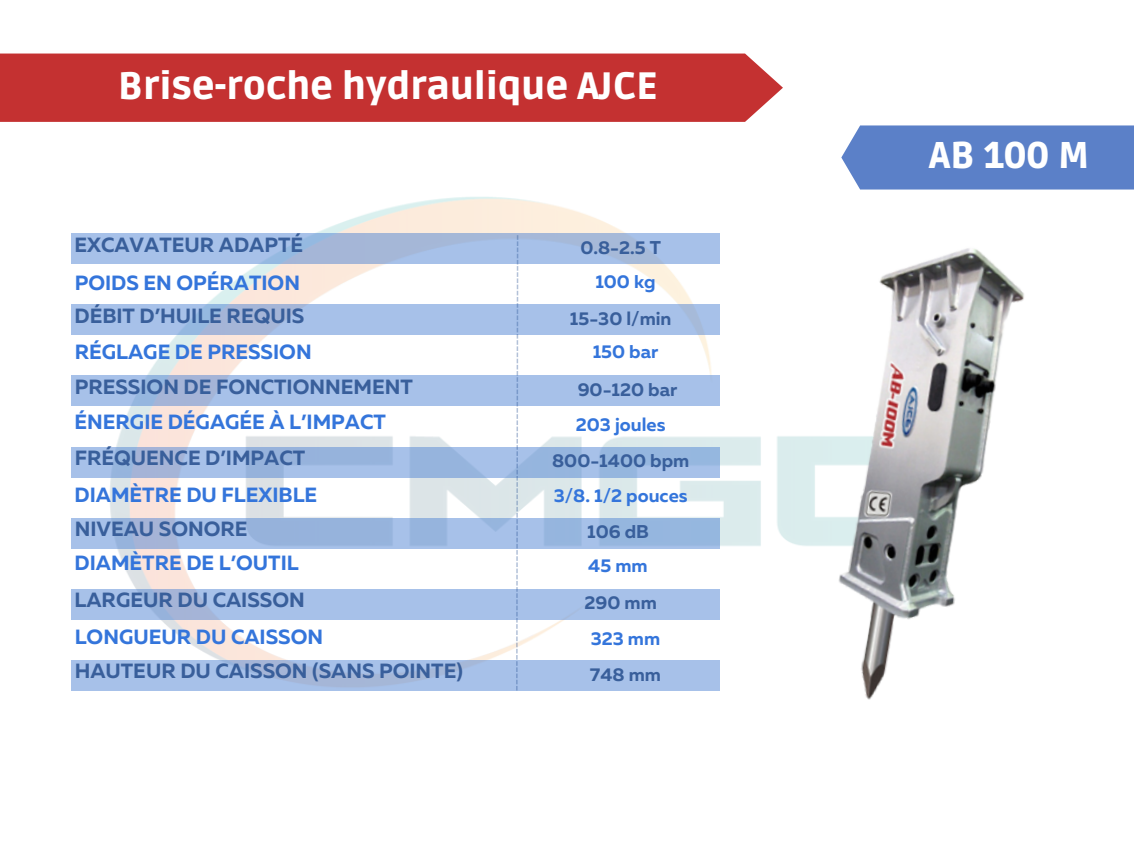
<style>
.page{position:relative;width:1134px;height:851px;background:#fff}
.page>*{position:absolute;margin:0;border:0;box-sizing:border-box;transform-origin:0 0}
.t1{font:900 38px "Ruda";color:#fff}
.t2{font:900 37px "Ruda";color:#fff}
.t3{font:700 20.6px "Muller";color:#395f9b}
.t4{font:700 20.6px "Muller";color:#3475db}
.t5{font:700 18.4px "Muller";color:#395f9b}
.t6{font:700 18.4px "Muller";color:#3475db}
</style>
<div class="page">
<div style="left:0;top:54px;width:783px;height:68px;background:#c43131"></div>
<img style="left:17px;top:106px;width:1099px;height:585px">
<div style="left:841px;top:125px;width:293px;height:64px;background:#5b80c8"></div>
<svg style="left:71px;top:659px;width:649px;height:31px;background:#a9c1e6"></svg>
<div style="left:71px;top:233px;width:649px;height:31px;background:linear-gradient(to right,#a5bfe6,#a6bde0)"></div>
<svg style="left:71px;top:375px;width:649px;height:31px;background:#a6bfe7"></svg>
<svg style="left:71px;top:304px;width:649px;height:31px;background:#a6bfe6"></svg>
<div style="left:71px;top:446px;width:649px;height:31px;background:linear-gradient(to right,#a3bae1,#99b9e2)"></div>
<div style="left:71px;top:517px;width:649px;height:31px;background:linear-gradient(to right,#a3bae1,#98b8e1)"></div>
<svg style="left:71px;top:588px;width:649px;height:31px;background:#a9c1e8"></svg>
<svg style="left:516px;top:235px;width:2px;height:455px"></svg>
<img style="left:772px;top:203px;width:313px;height:497px">
<h2 class="t1" style="left:118px;top:64px;width:541px">Brise-roche hydraulique AJCE</h2>
<h3 class="t3" style="left:75px;top:236px;width:230px">EXCAVATEUR ADAPTÉ</h3>
<h3 class="t4" style="left:75px;top:274px;width:227px">POIDS EN OPÉRATION</h3>
<p class="t3" style="left:75px;top:307px;width:231px">DÉBIT D’HUILE REQUIS</p>
<h3 class="t4" style="left:75px;top:343px;width:239px">RÉGLAGE DE PRESSION</h3>
<h3 class="t3" style="left:75px;top:378px;width:340px">PRESSION DE FONCTIONNEMENT</h3>
<p class="t4" style="left:75px;top:413px;width:313px">ÉNERGIE DÉGAGÉE À L’IMPACT</p>
<p class="t3" style="left:75px;top:449px;width:232px">FRÉQUENCE D’IMPACT</p>
<h3 class="t4" style="left:75px;top:486px;width:244px">DIAMÈTRE DU FLEXIBLE</h3>
<h3 class="t3" style="left:75px;top:520px;width:174px">NIVEAU SONORE</h3>
<h3 class="t4" style="left:75px;top:553px;width:226px">DIAMÈTRE DE L’OUTIL</h3>
<p class="t3" style="left:75px;top:591px;width:232px">LARGEUR DU CAISSON</p>
<p class="t4" style="left:75px;top:627px;width:250px">LONGUEUR DU CAISSON</p>
<p class="t3" style="left:75px;top:662px;width:390px">HAUTEUR DU CAISSON (SANS POINTE)</p>
<h3 class="t5" style="left:580px;top:240px;width:82px">0.8-2.5 T</h3>
<p class="t6" style="left:595px;top:273px;width:62px">100 kg</p>
<p class="t5" style="left:570px;top:310px;width:103px">15-30 l/min</p>
<h3 class="t6" style="left:593px;top:344px;width:67px">150 bar</h3>
<h3 class="t5" style="left:578px;top:381px;width:101px">90-120 bar</h3>
<h3 class="t6" style="left:576px;top:416px;width:91px">203 joules</h3>
<p class="t5" style="left:552px;top:453px;width:139px">800-1400 bpm</p>
<p class="t6" style="left:554px;top:488px;width:135px">3/8. 1/2 pouces</p>
<h3 class="t5" style="left:587px;top:523px;width:63px">106 dB</h3>
<p class="t6" style="left:588px;top:558px;width:61px">45 mm</p>
<p class="t5" style="left:585px;top:594px;width:74px">290 mm</p>
<h3 class="t6" style="left:591px;top:631px;width:71px">323 mm</h3>
<h3 class="t5" style="left:590px;top:667px;width:73px">748 mm</h3>
<p class="t2" style="left:929px;top:134px;width:162px">AB 100 M</p>
</div>
